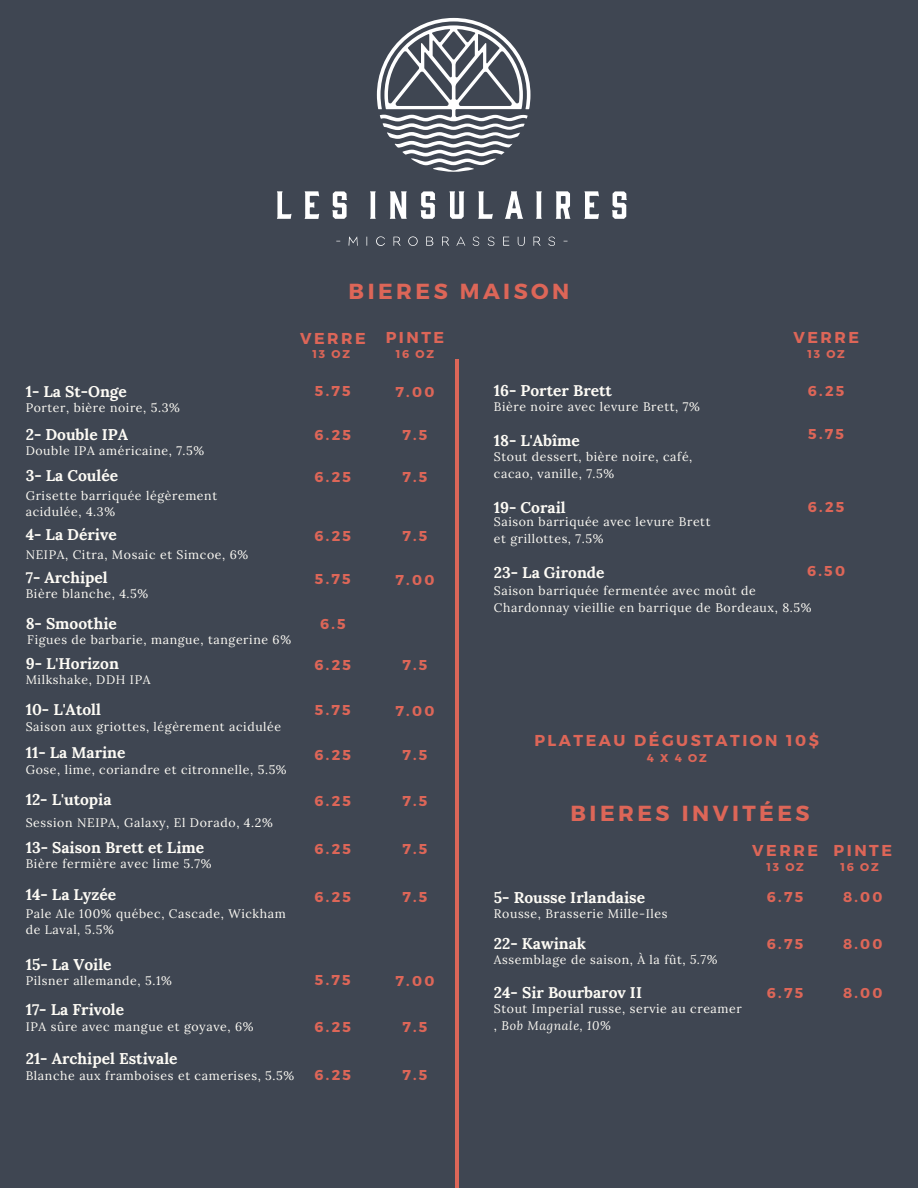
<style>
.page{position:relative;width:918px;height:1188px;background:#3f4652}
.page>*{position:absolute;margin:0;border:0;box-sizing:border-box;transform-origin:0 0}
.t1{font:700 21.75px "Montserrat";letter-spacing:.16em;color:#dd6658}
.t2{font:700 15.75px "Montserrat";letter-spacing:.16em;color:#dd6658}
.t3{font:700 15.6px "Lora";color:#fdfbf5}
.t4{font:700 14.25px "Montserrat";letter-spacing:.16em;color:#dd6658}
.t5{font:12.3px "Lora";letter-spacing:.05em;color:#fdfbf5}
.t6{font:italic 12.3px "Lora";letter-spacing:.05em;color:#fdfbf5}
.t7{font:700 11.25px "Montserrat";letter-spacing:.16em;color:#dd6658}
.s1{font-style:italic}
.s2{font-style:normal}
</style>
<div class="page">
<svg style="left:277px;top:191px;width:15px;height:28px"></svg>
<svg style="left:305px;top:191px;width:14px;height:28px"></svg>
<svg style="left:332px;top:191px;width:15px;height:28px"></svg>
<svg style="left:370px;top:191px;width:6px;height:28px"></svg>
<svg style="left:390px;top:191px;width:17px;height:28px"></svg>
<svg style="left:421px;top:191px;width:14px;height:28px"></svg>
<svg style="left:449px;top:191px;width:15px;height:28px"></svg>
<svg style="left:478px;top:191px;width:15px;height:28px"></svg>
<svg style="left:505px;top:191px;width:18px;height:28px"></svg>
<svg style="left:536px;top:191px;width:6px;height:28px"></svg>
<svg style="left:556px;top:191px;width:14px;height:28px"></svg>
<svg style="left:584px;top:191px;width:15px;height:28px"></svg>
<svg style="left:612px;top:191px;width:15px;height:28px"></svg>
<svg style="left:349px;top:237px;width:9px;height:9px"></svg>
<svg style="left:376px;top:236px;width:9px;height:10px"></svg>
<svg style="left:394px;top:237px;width:7px;height:9px"></svg>
<svg style="left:408px;top:236px;width:10px;height:10px"></svg>
<svg style="left:426px;top:237px;width:7px;height:9px"></svg>
<svg style="left:442px;top:237px;width:7px;height:9px"></svg>
<svg style="left:456px;top:237px;width:9px;height:9px"></svg>
<svg style="left:473px;top:237px;width:6px;height:9px"></svg>
<svg style="left:488px;top:237px;width:7px;height:9px"></svg>
<svg style="left:503px;top:237px;width:6px;height:9px"></svg>
<svg style="left:518px;top:237px;width:7px;height:9px"></svg>
<svg style="left:533px;top:237px;width:8px;height:9px"></svg>
<svg style="left:548px;top:237px;width:7px;height:9px"></svg>
<svg style="left:377px;top:18px;width:153px;height:154px"></svg>
<hr style="left:455px;top:359px;width:4px;height:829px;background:#dd6658">
<p class="t1" style="left:349px;top:277px;width:222px">BIERES MAISON</p>
<p class="t2" style="left:300px;top:328px;width:67px">VERRE</p>
<p class="t2" style="left:386px;top:327px;width:60px">PINTE</p>
<p class="t2" style="left:793px;top:327px;width:67px">VERRE</p>
<p class="t3" style="left:26px;top:381px;width:103px">1- La St-Onge</p>
<p class="t5" style="left:26px;top:399px;width:156px">Porter, bière noire, 5.3%</p>
<p class="t3" style="left:26px;top:424px;width:104px">2- Double IPA</p>
<p class="t5" style="left:26px;top:442px;width:180px">Double IPA américaine, 7.5%</p>
<p class="t3" style="left:26px;top:465px;width:94px">3- La Coulée</p>
<p class="t5" style="left:26px;top:487px;width:193px">Grisette barriquée légèrement</p>
<p class="t5" style="left:26px;top:504px;width:91px">acidulée, 4.3%</p>
<p class="t3" style="left:26px;top:524px;width:93px">4- La Dérive</p>
<p class="t5" style="left:26px;top:547px;width:224px">NEIPA, Citra, Mosaic et Simcoe, 6%</p>
<p class="t3" style="left:26px;top:567px;width:83px">7- Archipel</p>
<p class="t5" style="left:26px;top:586px;width:124px">Bière blanche, 4.5%</p>
<p class="t3" style="left:26px;top:613px;width:93px">8- Smoothie</p>
<p class="t5" style="left:27px;top:631px;width:265px">Figues de barbarie, mangue, tangerine 6%</p>
<p class="t3" style="left:26px;top:654px;width:95px">9- L'Horizon</p>
<p class="t5" style="left:26px;top:672px;width:126px">Milkshake, DDH IPA</p>
<p class="t3" style="left:26px;top:700px;width:77px">10- L'Atoll</p>
<p class="t5" style="left:26px;top:718px;width:257px">Saison aux griottes, légèrement acidulée</p>
<p class="t3" style="left:26px;top:742px;width:101px">11- La Marine</p>
<p class="t5" style="left:26px;top:761px;width:263px">Gose, lime, coriandre et citronnelle, 5.5%</p>
<p class="t3" style="left:26px;top:789px;width:87px">12- L'utopia</p>
<p class="t5" style="left:26px;top:814px;width:249px">Session NEIPA, Galaxy, El Dorado, 4.2%</p>
<p class="t3" style="left:26px;top:837px;width:180px">13- Saison Brett et Lime</p>
<p class="t5" style="left:26px;top:856px;width:187px">Bière fermière avec lime 5.7%</p>
<p class="t7" style="left:312px;top:347px;width:39px">13 OZ</p>
<p class="t7" style="left:396px;top:347px;width:40px">16 OZ</p>
<p class="t7" style="left:807px;top:347px;width:39px">13 OZ</p>
<p class="t4" style="left:315px;top:382px;width:37px">5.75</p>
<p class="t4" style="left:396px;top:383px;width:40px">7.00</p>
<p class="t4" style="left:315px;top:426px;width:38px">6.25</p>
<p class="t4" style="left:402px;top:426px;width:27px">7.5</p>
<p class="t4" style="left:315px;top:468px;width:38px">6.25</p>
<p class="t4" style="left:402px;top:468px;width:27px">7.5</p>
<p class="t4" style="left:315px;top:527px;width:38px">6.25</p>
<p class="t4" style="left:402px;top:527px;width:27px">7.5</p>
<p class="t4" style="left:315px;top:570px;width:37px">5.75</p>
<p class="t4" style="left:396px;top:570px;width:40px">7.00</p>
<p class="t4" style="left:320px;top:615px;width:27px">6.5</p>
<p class="t4" style="left:315px;top:656px;width:38px">6.25</p>
<p class="t4" style="left:402px;top:656px;width:27px">7.5</p>
<p class="t4" style="left:315px;top:701px;width:37px">5.75</p>
<p class="t4" style="left:396px;top:702px;width:40px">7.00</p>
<p class="t4" style="left:315px;top:745px;width:38px">6.25</p>
<p class="t4" style="left:402px;top:745px;width:27px">7.5</p>
<p class="t4" style="left:315px;top:792px;width:38px">6.25</p>
<p class="t4" style="left:402px;top:792px;width:27px">7.5</p>
<p class="t4" style="left:315px;top:840px;width:38px">6.25</p>
<p class="t4" style="left:402px;top:840px;width:27px">7.5</p>
<p class="t3" style="left:494px;top:380px;width:120px">16- Porter Brett</p>
<p class="t5" style="left:494px;top:399px;width:208px">Bière noire avec levure Brett, 7%</p>
<p class="t3" style="left:494px;top:430px;width:88px">18- L'Abîme</p>
<p class="t5" style="left:494px;top:449px;width:200px">Stout dessert, bière noire, café,</p>
<p class="t5" style="left:494px;top:465px;width:122px">cacao, vanille, 7.5%</p>
<p class="t3" style="left:494px;top:498px;width:73px">19- Corail</p>
<p class="t5" style="left:494px;top:514px;width:218px">Saison barriquée avec levure Brett</p>
<p class="t5" style="left:494px;top:530px;width:111px">et grillottes, 7.5%</p>
<p class="t4" style="left:808px;top:382px;width:38px">6.25</p>
<p class="t4" style="left:808px;top:425px;width:37px">5.75</p>
<p class="t4" style="left:808px;top:498px;width:38px">6.25</p>
<p class="t3" style="left:494px;top:562px;width:112px">23- La Gironde</p>
<p class="t5" style="left:494px;top:583px;width:263px">Saison barriquée fermentée avec moût de</p>
<p class="t5" style="left:494px;top:600px;width:319px">Chardonnay vieillie en barrique de Bordeaux, 8.5%</p>
<p class="t4" style="left:807px;top:562px;width:39px">6.50</p>
<p class="t2" style="left:534px;top:730px;width:286px">PLATEAU DÉGUSTATION 10$</p>
<p class="t7" style="left:647px;top:751px;width:61px">4X4OZ</p>
<p class="t1" style="left:571px;top:800px;width:241px">BIERES INVITÉES</p>
<p class="t2" style="left:752px;top:840px;width:67px">VERRE</p>
<p class="t2" style="left:834px;top:840px;width:60px">PINTE</p>
<p class="t7" style="left:766px;top:860px;width:39px">13 OZ</p>
<p class="t7" style="left:840px;top:860px;width:40px">16 OZ</p>
<p class="t3" style="left:26px;top:884px;width:92px">14- La Lyzée</p>
<p class="t5" style="left:26px;top:905px;width:262px">Pale Ale 100% québec, Cascade, Wickham</p>
<p class="t5" style="left:26px;top:922px;width:90px">de Laval, 5.5%</p>
<p class="t4" style="left:315px;top:887px;width:38px">6.25</p>
<p class="t4" style="left:402px;top:887px;width:27px">7.5</p>
<p class="t3" style="left:26px;top:954px;width:87px">15- La Voile</p>
<p class="t5" style="left:26px;top:973px;width:148px">Pilsner allemande, 5.1%</p>
<p class="t4" style="left:315px;top:970px;width:37px">5.75</p>
<p class="t4" style="left:396px;top:971px;width:40px">7.00</p>
<p class="t3" style="left:26px;top:1000px;width:100px">17- La Frivole</p>
<p class="t5" style="left:26px;top:1019px;width:229px">IPA sûre avec mangue et goyave, 6%</p>
<p class="t4" style="left:315px;top:1017px;width:38px">6.25</p>
<p class="t4" style="left:402px;top:1017px;width:27px">7.5</p>
<p class="t3" style="left:26px;top:1048px;width:153px">21- Archipel Estivale</p>
<p class="t5" style="left:26px;top:1067px;width:270px">Blanche aux framboises et camerises, 5.5%</p>
<p class="t4" style="left:315px;top:1066px;width:38px">6.25</p>
<p class="t4" style="left:402px;top:1066px;width:27px">7.5</p>
<p class="t3" style="left:494px;top:887px;width:153px">5- Rousse Irlandaise</p>
<p class="t5" style="left:494px;top:905px;width:175px">Rousse, Brasserie Mille-Iles</p>
<p class="t4" style="left:767px;top:887px;width:38px">6.75</p>
<p class="t4" style="left:843px;top:887px;width:41px">8.00</p>
<p class="t3" style="left:494px;top:934px;width:94px">22- Kawinak</p>
<p class="t5" style="left:494px;top:952px;width:225px">Assemblage de saison, À la fût, <span class="s1">5.7%</span></p>
<p class="t4" style="left:767px;top:934px;width:38px">6.75</p>
<p class="t4" style="left:843px;top:934px;width:41px">8.00</p>
<p class="t3" style="left:494px;top:983px;width:150px">24- Sir Bourbarov II</p>
<p class="t5" style="left:494px;top:1001px;width:250px">Stout Imperial russe, servie au creamer</p>
<p class="t6" style="left:494px;top:1017px;width:119px"><span class="s2">,</span> Bob Magnale, 10%</p>
<p class="t4" style="left:767px;top:983px;width:38px">6.75</p>
<p class="t4" style="left:843px;top:983px;width:41px">8.00</p>
</div>
